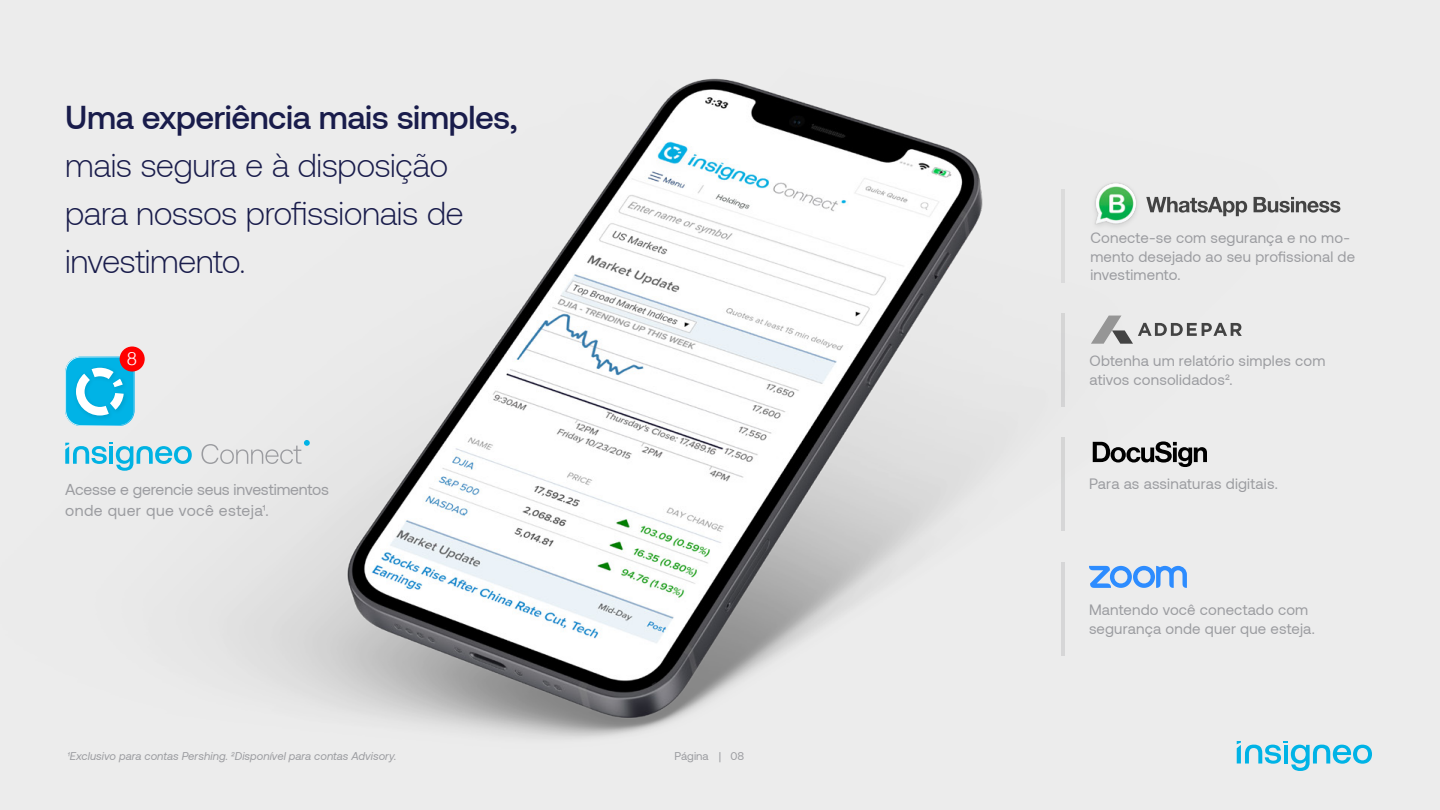
<style>
.page{position:relative;width:1440px;height:810px;background:#ececec}
.page>*{position:absolute;margin:0;border:0;box-sizing:border-box;transform-origin:0 0}
.t1{font:300 33px/48px "Aeonik";letter-spacing:-.015em;color:#191c4b}
.t2{font:500 33px "Aeonik";letter-spacing:-.015em;color:#191c4b}
.t3{font:300 18.45px "Helvetica";color:#fff}
.t4{font:15.75px/21.8px "Aeonik";letter-spacing:-.01em;color:#9b9ca0}
.t5{font:15px/18.8px "Aeonik";letter-spacing:.01em;color:#9b9ca0}
.t6{font:italic 11.25px "Aeonik";color:#9b9ca0}
.t7{font:11.25px "Aeonik";color:#9b9ca0}
</style>
<div class="page">
<img style="left:65px;top:78px;width:1229px;height:686px">
<svg style="left:1237px;top:741px;width:135px;height:30px"></svg>
<svg style="left:1146px;top:197px;width:101px;height:19px"></svg>
<svg style="left:1254px;top:197px;width:86px;height:16px"></svg>
<img style="left:1088px;top:177px;width:56px;height:56px">
<img style="left:1096px;top:184px;width:40px;height:40px">
<hr style="left:1062px;top:189px;width:3px;height:94px;background:#7f8083">
<svg style="left:1093px;top:441px;width:114px;height:26px"></svg>
<hr style="left:1062px;top:437px;width:3px;height:94px;background:#7f8083">
<svg style="left:1089px;top:566px;width:98px;height:23px"></svg>
<hr style="left:1062px;top:562px;width:3px;height:93px;background:#7f8083">
<svg style="left:1091px;top:316px;width:151px;height:28px"></svg>
<hr style="left:1062px;top:313px;width:3px;height:94px;background:#7f8083">
<svg style="left:65px;top:443px;width:127px;height:28px"></svg>
<svg style="left:201px;top:440px;width:109px;height:24px"></svg>
<div style="left:120px;top:347px;width:25px;height:25px;background:#f00;border-radius:13px"></div>
<svg style="left:65px;top:357px;width:70px;height:69px;background:#43bbe0"></svg>
<h1 class="t2" style="left:65px;top:99px;width:454px">Uma experiência mais simples,</h1>
<h1 class="t1" style="left:65px;top:142px;width:400px">mais segura e à disposição para nossos profissionais de investimento.</h1>
<p class="t3" style="left:127px;top:343px;width:12px">8</p>
<p class="t4" style="left:65px;top:478px;width:265px">Acesse e gerencie seus investimentos onde quer que você esteja1.</p>
<p class="t6" style="left:68px;top:749px;width:331px">1Exclusivo para contas Pershing. 2Disponível para contas Advisory.</p>
<p class="t7" style="left:675px;top:749px;width:71px">Página | 08</p>
<p class="t5" style="left:1090px;top:228px;width:266px">Conecte-se com segurança e no mo&shy;mento desejado ao seu profissional de investimento.</p>
<p class="t5" style="left:1090px;top:352px;width:237px">Obtenha um relatório simples com ativos consolidados2.</p>
<p class="t5" style="left:1089px;top:475px;width:190px">Para as assinaturas digitais.</p>
<p class="t5" style="left:1089px;top:601px;width:227px">Mantendo você conectado com segurança onde quer que esteja.</p>
</div>
